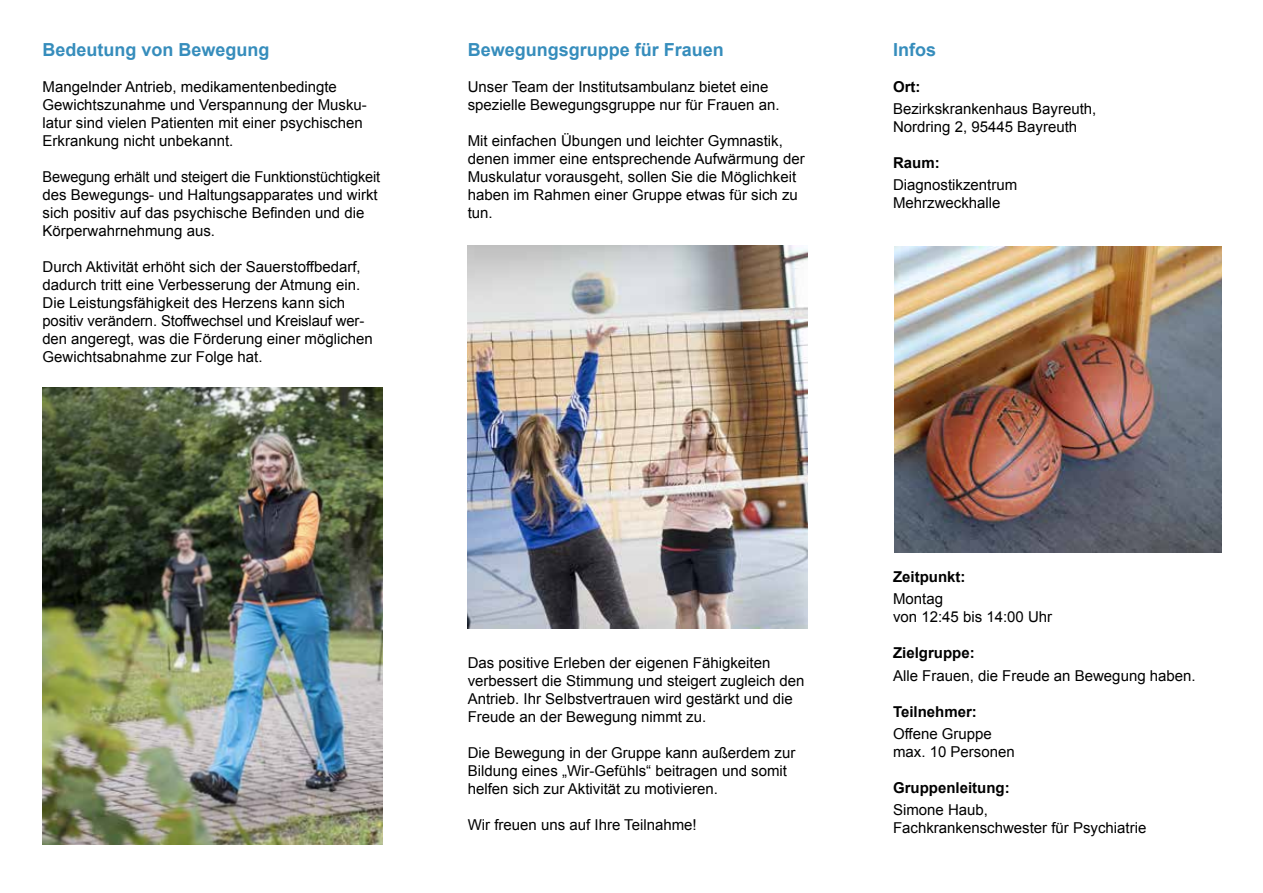
<style>
.page{position:relative;width:1263px;height:893px;background:#fff}
.page>*{position:absolute;margin:0;border:0;box-sizing:border-box;transform-origin:0 0}
.t1{font:700 18px "Arial";color:#368dbc}
.t2{font:15px/18px "Arial";color:#000}
.t3{font:700 15px "Arial";color:#000}
</style>
<div class="page">
<img style="left:43px;top:387px;width:340px;height:457px">
<img style="left:894px;top:247px;width:327px;height:306px">
<img style="left:468px;top:245px;width:340px;height:383px">
<p class="t1" style="left:43px;top:37px;width:229px">Bedeutung von Bewegung</p>
<p class="t2" style="left:43px;top:78px;width:326px">Mangelnder Antrieb, medikamentenbedingte Gewichtszunahme und Verspannung der Musku&shy;latur sind vielen Patienten mit einer psychischen Erkrankung nicht unbekannt.</p>
<p class="t2" style="left:43px;top:168px;width:339px">Bewegung erhält und steigert die Funktionstüchtigkeit des Bewegungs- und Haltungsapparates und wirkt sich positiv auf das psychische Befinden und die Körperwahrnehmung aus.</p>
<p class="t2" style="left:43px;top:258px;width:332px">Durch Aktivität erhöht sich der Sauerstoffbedarf, dadurch tritt eine Verbesserung der Atmung ein.<br>Die Leistungsfähigkeit des Herzens kann sich positiv verändern. Stoffwechsel und Kreislauf wer&shy;den angeregt, was die Förderung einer möglichen Gewichtsabnahme zur Folge hat.</p>
<p class="t1" style="left:468px;top:37px;width:258px">Bewegungsgruppe für Frauen</p>
<p class="t2" style="left:468px;top:78px;width:313px">Unser Team der Institutsambulanz bietet eine spezielle Bewegungsgruppe nur für Frauen an.</p>
<p class="t2" style="left:468px;top:132px;width:338px">Mit einfachen Übungen und leichter Gymnastik, denen immer eine entsprechende Aufwärmung der Muskulatur vorausgeht, sollen Sie die Möglichkeit haben im Rahmen einer Gruppe etwas für sich zu tun.</p>
<p class="t2" style="left:468px;top:654px;width:338px">Das positive Erleben der eigenen Fähigkeiten verbessert die Stimmung und steigert zugleich den Antrieb. Ihr Selbstvertrauen wird gestärkt und die Freude an der Bewegung nimmt zu.</p>
<p class="t2" style="left:468px;top:744px;width:329px">Die Bewegung in der Gruppe kann außerdem zur<br>Bildung eines „Wir-Gefühls“ beitragen und somit helfen sich zur Aktivität zu motivieren.</p>
<p class="t2" style="left:468px;top:816px;width:230px">Wir freuen uns auf Ihre Teilnahme!</p>
<p class="t1" style="left:893px;top:37px;width:45px">Infos</p>
<p class="t3" style="left:893px;top:76px;width:29px">Ort:</p>
<p class="t2" style="left:893px;top:100px;width:205px">Bezirkskrankenhaus Bayreuth,<br>Nordring 2, 95445 Bayreuth</p>
<p class="t3" style="left:893px;top:153px;width:48px">Raum:</p>
<p class="t2" style="left:893px;top:176px;width:126px">Diagnostikzentrum<br>Mehrzweckhalle</p>
<p class="t3" style="left:893px;top:567px;width:74px">Zeitpunkt:</p>
<p class="t2" style="left:893px;top:590px;width:161px">Montag<br>von 12:45 bis 14:00 Uhr</p>
<p class="t3" style="left:893px;top:643px;width:83px">Zielgruppe:</p>
<p class="t2" style="left:893px;top:667px;width:304px">Alle Frauen, die Freude an Bewegung haben.</p>
<p class="t3" style="left:893px;top:701px;width:85px">Teilnehmer:</p>
<p class="t2" style="left:893px;top:725px;width:123px">Offene Gruppe max. 10 Personen</p>
<p class="t3" style="left:893px;top:778px;width:118px">Gruppenleitung:</p>
<p class="t2" style="left:893px;top:801px;width:255px">Simone Haub,<br>Fachkrankenschwester für Psychiatrie</p>
</div>
